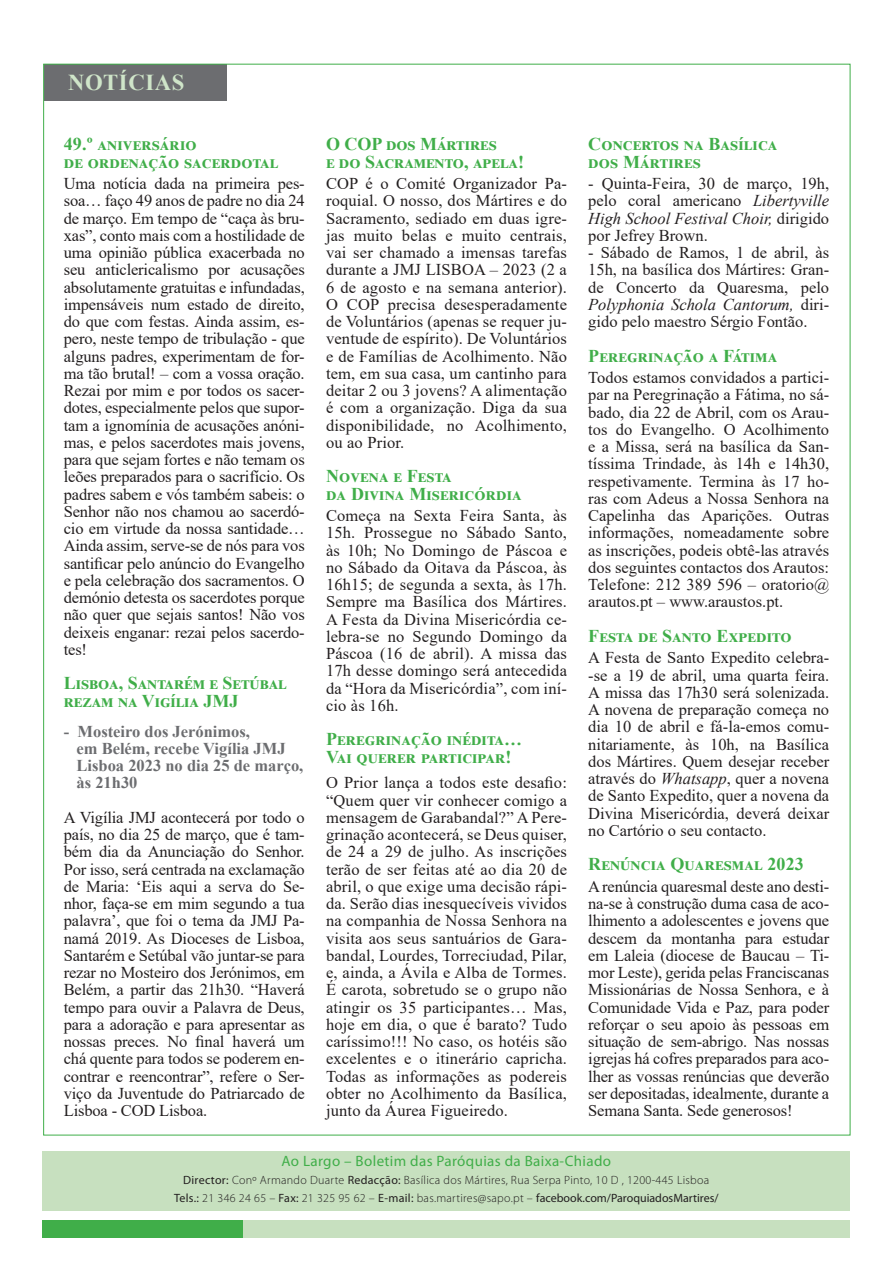
<style>
.page{position:relative;width:893px;height:1263px;background:#fff}
.page>*{position:absolute;margin:0;border:0;box-sizing:border-box;transform-origin:0 0}
.t1{font:700 22.65px "Times New Roman";letter-spacing:.025em;color:#cfe5c9}
.t2{font:700 18px/17.2px "Times New Roman";letter-spacing:.025em;color:#40ae49}
.t3{font:16.5px/17.2px "Times New Roman";color:#231f20;text-align:justify}
.t4{font:700 16.5px/17.2px "Times New Roman";color:#6c6d70}
.t5{font:15px "Myriad Pro";letter-spacing:.025em;color:#40ae49}
.t6{font:300 12px/18px "Myriad Pro";letter-spacing:.025em;color:#231f20;text-align:center}
.s1{font-style:italic}
.s2{font-weight:400}
</style>
<div class="page">
<div style="left:44px;top:64px;width:182px;height:37px;background:#6c6d70"></div>
<div style="left:42px;top:1151px;width:808px;height:59px;background:#c7e0bf"></div>
<div style="left:43px;top:1220px;width:807px;height:17px;background:#c7e0bf"></div>
<div style="left:43px;top:1220px;width:200px;height:17px;background:#40ae49"></div>
<h1 class="t1" style="left:68px;top:66px;width:118px">NOTÍCIAS</h1>
<p class="t2" style="left:64px;top:135px;width:213px">49.º aniversário<br>de ordenação sacerdotal</p>
<p class="t3" style="left:64px;top:174px;width:243px">Uma notícia dada na primeira pes&shy;soa… faço 49 anos de padre no dia 24 de março. Em tempo de “caça às bru&shy;xas”, conto mais com a hostilidade de uma opinião pública exacerbada no seu anticlericalismo por acusações absolutamente gratuitas e infundadas, impensáveis num estado de direito, do que com festas. Ainda assim, es&shy;pero, neste tempo de tribulação - que alguns padres, experimentam de for&shy;ma tão brutal! – com a vossa oração.<br>Rezai por mim e por todos os sacer&shy;dotes, especialmente pelos que supor&shy;tam a ignomínia de acusações anóni&shy;mas, e pelos sacerdotes mais jovens, para que sejam fortes e não temam os leões preparados para o sacrifício. Os padres sabem e vós também sabeis: o Senhor não nos chamou ao sacerdó&shy;cio em virtude da nossa santidade… Ainda assim, serve-se de nós para vos santificar pelo anúncio do Evangelho e pela celebração dos sacramentos. O demónio detesta os sacerdotes porque não quer que sejais santos! Não vos deixeis enganar: rezai pelos sacerdo&shy;tes!</p>
<p class="t2" style="left:64px;top:674px;width:221px">Lisboa, Santarém e Setúbal rezam na Vigília JMJ</p>
<p class="t4" style="left:77px;top:722px;width:228px;text-indent:-13px">- Mosteiro dos Jerónimos,<br>em Belém, recebe Vigília JMJ<br>Lisboa 2023 no dia 25 de março, às 21h30</p>
<p class="t3" style="left:64px;top:808px;width:243px">A Vigília JMJ acontecerá por todo o país, no dia 25 de março, que é tam&shy;bém dia da Anunciação do Senhor.<br>Por isso, será centrada na exclamação de Maria: ‘Eis aqui a serva do Se&shy;nhor, faça-se em mim segundo a tua palavra’, que foi o tema da JMJ Pa&shy;namá 2019. As Dioceses de Lisboa, Santarém e Setúbal vão juntar-se para rezar no Mosteiro dos Jerónimos, em Belém, a partir das 21h30. “Haverá tempo para ouvir a Palavra de Deus, para a adoração e para apresentar as nossas preces. No final haverá um chá quente para todos se poderem en&shy;contrar e reencontrar”, refere o Ser&shy;viço da Juventude do Patriarcado de Lisboa - COD Lisboa.</p>
<p class="t2" style="left:326px;top:135px;width:199px">O COP dos Mártires<br>e do Sacramento, apela!</p>
<p class="t3" style="left:326px;top:174px;width:243px">COP é o Comité Organizador Pa&shy;roquial. O nosso, dos Mártires e do Sacramento, sediado em duas igre&shy;jas muito belas e muito centrais, vai ser chamado a imensas tarefas durante a JMJ LISBOA – 2023 (2 a 6 de agosto e na semana anterior).<br>O COP precisa desesperadamente de Voluntários (apenas se requer ju&shy;ventude de espírito). De Voluntários e de Famílias de Acolhimento. Não tem, em sua casa, um cantinho para deitar 2 ou 3 jovens? A alimentação é com a organização. Diga da sua disponibilidade, no Acolhimento, ou ao Prior.</p>
<p class="t2" style="left:326px;top:467px;width:197px">Novena e Festa<br>da Divina Misericórdia</p>
<p class="t3" style="left:326px;top:506px;width:242px">Começa na Sexta Feira Santa, às 15h. Prossegue no Sábado Santo, às 10h; No Domingo de Páscoa e no Sábado da Oitava da Páscoa, às 16h15; de segunda a sexta, às 17h.<br>Sempre ma Basílica dos Mártires.<br>A Festa da Divina Misericórdia ce&shy;lebra-se no Segundo Domingo da Páscoa (16 de abril). A missa das 17h desse domingo será antecedida da “Hora da Misericórdia”, com iní&shy;cio às 16h.</p>
<p class="t2" style="left:326px;top:730px;width:198px">Peregrinação inédita…<br>Vai querer participar!</p>
<p class="t3" style="left:326px;top:774px;width:242px">O Prior lança a todos este desafio: “Quem quer vir conhecer comigo a mensagem de Garabandal?” A Pere&shy;grinação acontecerá, se Deus quiser, de 24 a 29 de julho. As inscrições terão de ser feitas até ao dia 20 de abril, o que exige uma decisão rápi&shy;da. Serão dias inesquecíveis vividos na companhia de Nossa Senhora na visita aos seus santuários de Gara&shy;bandal, Lourdes, Torreciudad, Pilar, e, ainda, a Ávila e Alba de Tormes.<br>É carota, sobretudo se o grupo não atingir os 35 participantes… Mas, hoje em dia, o que é barato? Tudo caríssimo!!! No caso, os hotéis são excelentes e o itinerário capricha.<br>Todas as informações as podereis obter no Acolhimento da Basílica, junto da Áurea Figueiredo.</p>
<p class="t2" style="left:588px;top:135px;width:190px">Concertos na Basílica dos Mártires</p>
<p class="t3" style="left:588px;top:174px;width:242px">- Quinta-Feira, 30 de março, 19h, pelo coral americano <span class="s1">Libertyville High School Festival Choir,</span> dirigido por Jefrey Brown.</p>
<p class="t3" style="left:588px;top:243px;width:242px">- Sábado de Ramos, 1 de abril, às 15h, na basílica dos Mártires: Gran&shy;de Concerto da Quaresma, pelo <span class="s1">Polyphonia Schola Cantorum,</span> diri&shy;gido pelo maestro Sérgio Fontão.</p>
<p class="t2" style="left:588px;top:346px;width:190px">Peregrinação a Fátima</p>
<p class="t3" style="left:588px;top:368px;width:242px">Todos estamos convidados a partici&shy;par na Peregrinação a Fátima, no sá&shy;bado, dia 22 de Abril, com os Arau&shy;tos do Evangelho. O Acolhimento e a Missa, será na basílica da San&shy;tíssima Trindade, às 14h e 14h30, respetivamente. Termina às 17 ho&shy;ras com Adeus a Nossa Senhora na Capelinha das Aparições. Outras informações, nomeadamente sobre as inscrições, podeis obtê-las através dos seguintes contactos dos Arautos:<br>Telefone: 212 389 596 – oratorio@ arautos.pt – www.araustos.pt.</p>
<p class="t2" style="left:588px;top:627px;width:205px">Festa de Santo Expedito</p>
<p class="t3" style="left:588px;top:649px;width:242px">A Festa de Santo Expedito celebra--se a 19 de abril, uma quarta feira.<br>A missa das 17h30 será solenizada.<br>A novena de preparação começa no dia 10 de abril e fá-la-emos comu&shy;nitariamente, às 10h, na Basílica dos Mártires. Quem desejar receber através do <span class="s1">Whatsapp</span>, quer a novena de Santo Expedito, quer a novena da Divina Misericórdia, deverá deixar no Cartório o seu contacto.</p>
<p class="t2" style="left:588px;top:855px;width:217px">Renúncia Quaresmal 2023</p>
<p class="t3" style="left:588px;top:877px;width:242px">A renúncia quaresmal deste ano desti&shy;na-se à construção duma casa de aco&shy;lhimento a adolescentes e jovens que descem da montanha para estudar em Laleia (diocese de Baucau – Ti&shy;mor Leste), gerida pelas Franciscanas Missionárias de Nossa Senhora, e à Comunidade Vida e Paz, para poder reforçar o seu apoio às pessoas em situação de sem-abrigo. Nas nossas igrejas há cofres preparados para aco&shy;lher as vossas renúncias que deverão ser depositadas, idealmente, durante a Semana Santa. Sede generosos!</p>
<p class="t5" style="left:281px;top:1153px;width:331px">Ao Largo – Boletim das Paróquias da Baixa-Chiado</p>
<p class="t6" style="left:174px;top:1171px;width:546px"><span class="s2">Director:</span> Conº Armando Duarte <span class="s2">Redacção:</span> Basílica dos Mártires, Rua Serpa Pinto, 10 D , 1200-445 Lisboa<br><span class="s2">Tels.:</span> 21 346 24 65 – <span class="s2">Fax:</span> 21 325 95 62 – <span class="s2">E-mail:</span> bas.martires@sapo.pt – <span class="s2">facebook.com/ParoquiadosMartires/</span></p>
</div>
